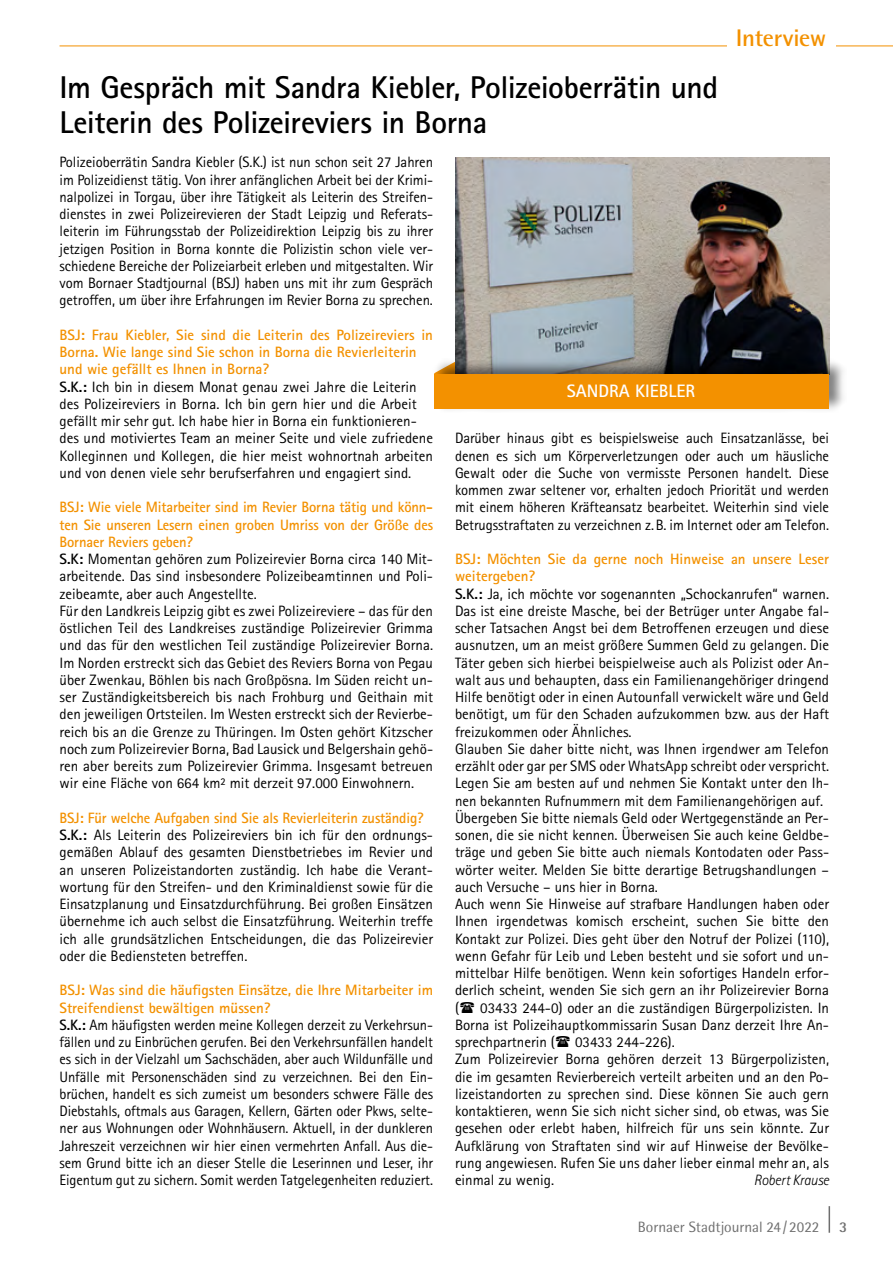
<style>
.page{position:relative;width:893px;height:1263px;background:#fff}
.page>*{position:absolute;margin:0;border:0;box-sizing:border-box;transform-origin:0 0}
.t1{font:700 31.5px/34.5px "Rotis Sans Serif";letter-spacing:-.015em;color:#000}
.t2{font:700 24px "Rotis Semi Sans";letter-spacing:-.015em;color:#f39100}
.t3{font:700 18px "Rotis Sans Serif";color:#fff}
.t4{font:15px/17.2px "Rotis Sans Serif";color:#000}
.t5{font:15px "Rotis Semi Sans";color:#6e6e6e}
.t6{font:italic 300 15px "Rotis Sans Serif";letter-spacing:-.01em;color:#000}
.t7{font:700 15px "Rotis Semi Sans";color:#6e6e6e}
.s1{font-weight:700;color:#f39100}
.s2{font-weight:700}
</style>
<div class="page">
<svg style="left:829px;top:1206px;width:1px;height:27px"></svg>
<hr style="left:60px;top:46px;width:833px;height:1px;background:#f39100">
<div style="left:727px;top:28px;width:108px;height:29px;background:#fff"></div>
<img style="left:455px;top:158px;width:374px;height:200px">
<div style="left:433px;top:358px;width:414px;height:54px;background:#000;opacity:.5"></div>
<div style="left:434px;top:374px;width:394px;height:35px;background:#f39100"></div>
<h1 class="t1" style="left:60px;top:70px;width:660px">Im Gespräch mit Sandra Kiebler, Polizeioberrätin und<br>Leiterin des Polizeireviers in Borna</h1>
<h2 class="t2" style="left:736px;top:23px;width:92px">Interview</h2>
<p class="t4" style="left:60px;top:153px;width:375px;text-align:justify">Polizeioberrätin Sandra Kiebler (S.K.) ist nun schon seit 27 Jahren im Polizeidienst tätig. Von ihrer anfänglichen Arbeit bei der Krimi&shy;nalpolizei in Torgau, über ihre Tätigkeit als Leiterin des Streifen&shy;dienstes in zwei Polizeirevieren der Stadt Leipzig und Referats&shy;leiterin im Führungsstab der Polizeidirektion Leipzig bis zu ihrer jetzigen Position in Borna konnte die Polizistin schon viele ver&shy;schiedene Bereiche der Polizeiarbeit erleben und mitgestalten. Wir vom Bornaer Stadtjournal (BSJ) haben uns mit ihr zum Gespräch getroffen, um über ihre Erfahrungen im Revier Borna zu sprechen.</p>
<p class="t4" style="left:60px;top:326px;width:375px"><span class="s1">BSJ: Frau Kiebler, Sie sind die Leiterin des Polizeireviers in Borna. Wie lange sind Sie schon in Borna die Revierleiterin und wie gefällt es Ihnen in Borna?<br></span><span class="s2">S.K.:</span> Ich bin in diesem Monat genau zwei Jahre die Leiterin des Polizeireviers in Borna. Ich bin gern hier und die Arbeit gefällt mir sehr gut. Ich habe hier in Borna ein funktionieren&shy;des und motiviertes Team an meiner Seite und viele zufriedene Kolleginnen und Kollegen, die hier meist wohnortnah arbeiten und von denen viele sehr berufserfahren und engagiert sind.</p>
<p class="t4" style="left:60px;top:498px;width:375px"><span class="s1">BSJ: Wie viele Mitarbeiter sind im Revier Borna tätig und könn&shy;ten Sie unseren Lesern einen groben Umriss von der Größe des Bornaer Reviers geben?<br></span><span class="s2">S.K:</span> Momentan gehören zum Polizeirevier Borna circa 140 Mit&shy;arbeitende. Das sind insbesondere Polizeibeamtinnen und Poli&shy;zeibeamte, aber auch Angestellte.<br>Für den Landkreis Leipzig gibt es zwei Polizeireviere – das für den östlichen Teil des Landkreises zuständige Polizeirevier Grimma und das für den westlichen Teil zuständige Polizeirevier Borna.<br>Im Norden erstreckt sich das Gebiet des Reviers Borna von Pegau über Zwenkau, Böhlen bis nach Großpösna. Im Süden reicht un&shy;ser Zuständigkeitsbereich bis nach Frohburg und Geithain mit den jeweiligen Ortsteilen. Im Westen erstreckt sich der Revierbe&shy;reich bis an die Grenze zu Thüringen. Im Osten gehört Kitzscher noch zum Polizeirevier Borna, Bad Lausick und Belgershain gehö&shy;ren aber bereits zum Polizeirevier Grimma. Insgesamt betreuen wir eine Fläche von 664 km² mit derzeit 97.000 Einwohnern.</p>
<p class="t4" style="left:60px;top:809px;width:375px"><span class="s1">BSJ: Für welche Aufgaben sind Sie als Revierleiterin zuständig?<br></span><span class="s2">S.K.:</span> Als Leiterin des Polizeireviers bin ich für den ordnungs&shy;gemäßen Ablauf des gesamten Dienstbetriebes im Revier und an unseren Polizeistandorten zuständig. Ich habe die Verant&shy;wortung für den Streifen- und den Kriminaldienst sowie für die Einsatzplanung und Einsatzdurchführung. Bei großen Einsätzen übernehme ich auch selbst die Einsatzführung. Weiterhin treffe ich alle grundsätzlichen Entscheidungen, die das Polizeirevier oder die Bediensteten betreffen.</p>
<p class="t4" style="left:60px;top:981px;width:375px"><span class="s1">BSJ: Was sind die häufigsten Einsätze, die Ihre Mitarbeiter im Streifendienst bewältigen müssen?<br></span><span class="s2">S.K.:</span> Am häufigsten werden meine Kollegen derzeit zu Verkehrsun&shy;fällen und zu Einbrüchen gerufen. Bei den Verkehrsunfällen handelt es sich in der Vielzahl um Sachschäden, aber auch Wildunfälle und Unfälle mit Personenschäden sind zu verzeichnen. Bei den Ein&shy;brüchen, handelt es sich zumeist um besonders schwere Fälle des Diebstahls, oftmals aus Garagen, Kellern, Gärten oder Pkws, selte&shy;ner aus Wohnungen oder Wohnhäusern. Aktuell, in der dunkleren Jahreszeit verzeichnen wir hier einen vermehrten Anfall. Aus die&shy;sem Grund bitte ich an dieser Stelle die Leserinnen und Leser, ihr Eigentum gut zu sichern. Somit werden Tatgelegenheiten reduziert.</p>
<p class="t3" style="left:567px;top:379px;width:130px">SANDRA KIEBLER</p>
<p class="t4" style="left:455px;top:429px;width:376px;text-align:justify">Darüber hinaus gibt es beispielsweise auch Einsatzanlässe, bei denen es sich um Körperverletzungen oder auch um häusliche Gewalt oder die Suche von vermisste Personen handelt. Diese kommen zwar seltener vor, erhalten jedoch Priorität und werden mit einem höheren Kräfteansatz bearbeitet. Weiterhin sind viele Betrugsstraftaten zu verzeichnen z.B. im Internet oder am Telefon.</p>
<p class="t4" style="left:455px;top:550px;width:376px"><span class="s1">BSJ: Möchten Sie da gerne noch Hinweise an unsere Leser weitergeben?<br></span><span class="s2">S.K.:</span> Ja, ich möchte vor sogenannten „Schockanrufen“ warnen.<br>Das ist eine dreiste Masche, bei der Betrüger unter Angabe fal&shy;scher Tatsachen Angst bei dem Betroffenen erzeugen und diese ausnutzen, um an meist größere Summen Geld zu gelangen. Die Täter geben sich hierbei beispielweise auch als Polizist oder An&shy;walt aus und behaupten, dass ein Familienangehöriger dringend Hilfe benötigt oder in einen Autounfall verwickelt wäre und Geld benötigt, um für den Schaden aufzukommen bzw. aus der Haft freizukommen oder Ähnliches.<br>Glauben Sie daher bitte nicht, was Ihnen irgendwer am Telefon erzählt oder gar per SMS oder WhatsApp schreibt oder verspricht.<br>Legen Sie am besten auf und nehmen Sie Kontakt unter den Ih&shy;nen bekannten Rufnummern mit dem Familienangehörigen auf.<br>Übergeben Sie bitte niemals Geld oder Wertgegenstände an Per&shy;sonen, die sie nicht kennen. Überweisen Sie auch keine Geldbe&shy;träge und geben Sie bitte auch niemals Kontodaten oder Pass&shy;wörter weiter. Melden Sie bitte derartige Betrugshandlungen – auch Versuche – uns hier in Borna.<br>Auch wenn Sie Hinweise auf strafbare Handlungen haben oder Ihnen irgendetwas komisch erscheint, suchen Sie bitte den Kontakt zur Polizei. Dies geht über den Notruf der Polizei (110), wenn Gefahr für Leib und Leben besteht und sie sofort und un&shy;mittelbar Hilfe benötigen. Wenn kein sofortiges Handeln erfor&shy;derlich scheint, wenden Sie sich gern an ihr Polizeirevier Borna (</p>
<p class="t4" style="left:455px;top:999px;width:376px;text-align:justify;text-indent:25px">03433 244-0) oder an die zuständigen Bürgerpolizisten. In Borna ist Polizeihauptkommissarin Susan Danz derzeit Ihre An&shy;sprechpartnerin (</p>
<p class="t4" style="left:455px;top:1033px;width:376px;text-indent:120px">03433 244-226).<br>Zum Polizeirevier Borna gehören derzeit 13 Bürgerpolizisten, die im gesamten Revierbereich verteilt arbeiten und an den Po&shy;lizeistandorten zu sprechen sind. Diese können Sie auch gern kontaktieren, wenn Sie sich nicht sicher sind, ob etwas, was Sie gesehen oder erlebt haben, hilfreich für uns sein könnte. Zur Aufklärung von Straftaten sind wir auf Hinweise der Bevölke&shy;rung angewiesen. Rufen Sie uns daher lieber einmal mehr an, als einmal zu wenig.</p>
<p class="t6" style="left:754px;top:1171px;width:77px">Robert Krause</p>
<p class="t5" style="left:638px;top:1218px;width:183px">Bornaer Stadtjournal 24/2022</p>
<p class="t7" style="left:839px;top:1218px;width:10px">3</p>
</div>
